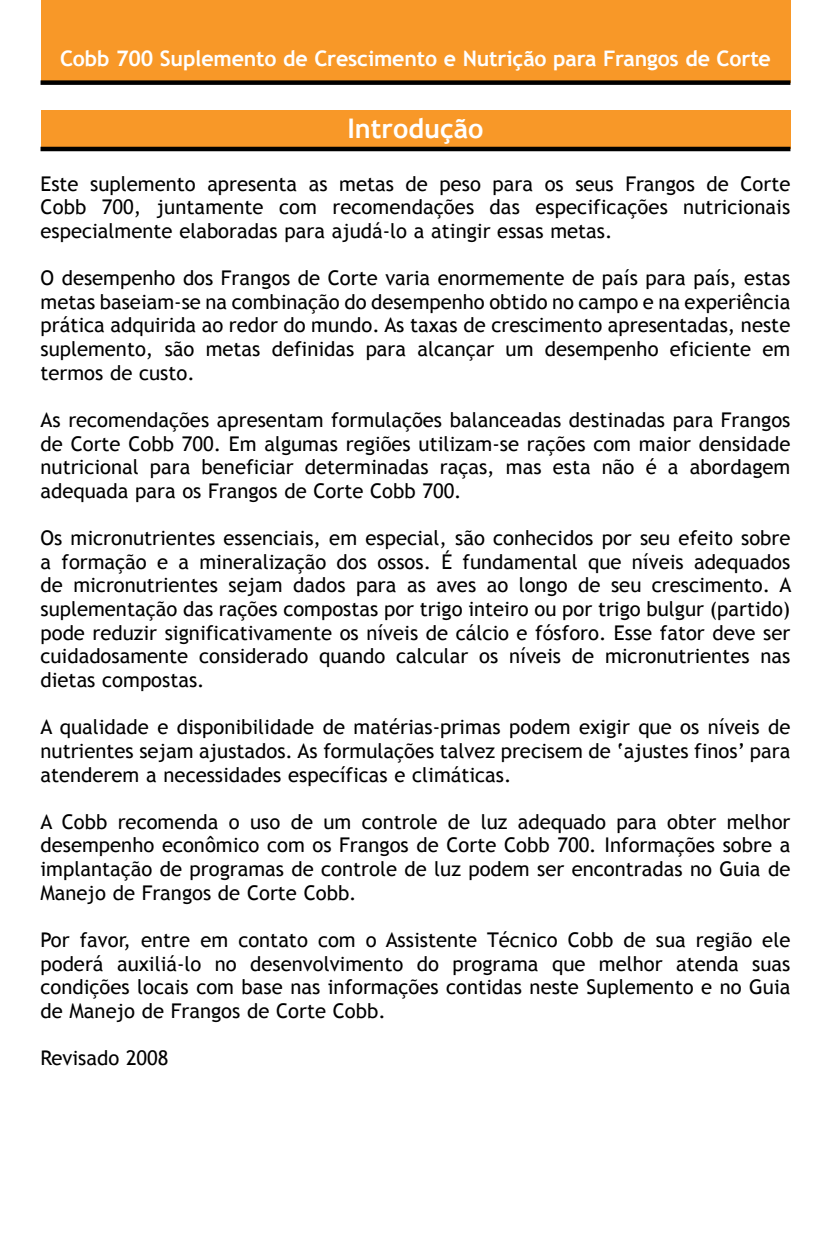
<style>
.page{position:relative;width:831px;height:1256px;background:#fff}
.page>*{position:absolute;margin:0;border:0;box-sizing:border-box;transform-origin:0 0}
.t1{font:700 27px "Trebuchet MS";color:#fff}
.t2{font:700 21.38px "Trebuchet MS";letter-spacing:-.01em;color:#fff}
.t3{font:20.25px/23.6px "Trebuchet MS";color:#000;text-align:justify}
</style>
<div class="page">
<div style="left:40px;top:0;width:750px;height:83px;background:#f89828"></div>
<div style="left:40px;top:80px;width:750px;height:5px;background:#000"></div>
<div style="left:40px;top:111px;width:750px;height:38px;background:#f89828"></div>
<hr style="left:40px;top:147px;width:750px;height:4px;background:#000">
<p class="t2" style="left:60px;top:45px;width:712px">Cobb 700 Suplemento de Crescimento e Nutrição para Frangos de Corte</p>
<h1 class="t1" style="left:347px;top:111px;width:138px">Introdução</h1>
<p class="t3" style="left:40px;top:172px;width:751px">Este suplemento apresenta as metas de peso para os seus Frangos de Corte Cobb 700, juntamente com recomendações das especificações nutricionais especialmente elaboradas para ajudá-lo a atingir essas metas.</p>
<p class="t3" style="left:40px;top:266px;width:751px">O desempenho dos Frangos de Corte varia enormemente de país para país, estas metas baseiam-se na combinação do desempenho obtido no campo e na experiência prática adquirida ao redor do mundo. As taxas de crescimento apresentadas, neste suplemento, são metas definidas para alcançar um desempenho eficiente em termos de custo.</p>
<p class="t3" style="left:40px;top:408px;width:751px">As recomendações apresentam formulações balanceadas destinadas para Frangos de Corte Cobb 700. Em algumas regiões utilizam-se rações com maior densidade nutricional para beneficiar determinadas raças, mas esta não é a abordagem adequada para os Frangos de Corte Cobb 700.</p>
<p class="t3" style="left:40px;top:526px;width:752px">Os micronutrientes essenciais, em especial, são conhecidos por seu efeito sobre a formação e a mineralização dos ossos. É fundamental que níveis adequados de micronutrientes sejam dados para as aves ao longo de seu crescimento. A suplementação das rações compostas por trigo inteiro ou por trigo bulgur (partido) pode reduzir significativamente os níveis de cálcio e fósforo. Esse fator deve ser cuidadosamente considerado quando calcular os níveis de micronutrientes nas dietas compostas.</p>
<p class="t3" style="left:40px;top:715px;width:751px">A qualidade e disponibilidade de matérias-primas podem exigir que os níveis de nutrientes sejam ajustados. As formulações talvez precisem de ‘ajustes finos’ para atenderem a necessidades específicas e climáticas.</p>
<p class="t3" style="left:40px;top:810px;width:751px">A Cobb recomenda o uso de um controle de luz adequado para obter melhor desempenho econômico com os Frangos de Corte Cobb 700. Informações sobre a implantação de programas de controle de luz podem ser encontradas no Guia de Manejo de Frangos de Corte Cobb.</p>
<p class="t3" style="left:40px;top:928px;width:751px">Por favor, entre em contato com o Assistente Técnico Cobb de sua região ele poderá auxiliá-lo no desenvolvimento do programa que melhor atenda suas condições locais com base nas informações contidas neste Suplemento e no Guia de Manejo de Frangos de Corte Cobb.</p>
<p class="t3" style="left:40px;top:1046px;width:129px">Revisado 2008</p>
</div>
